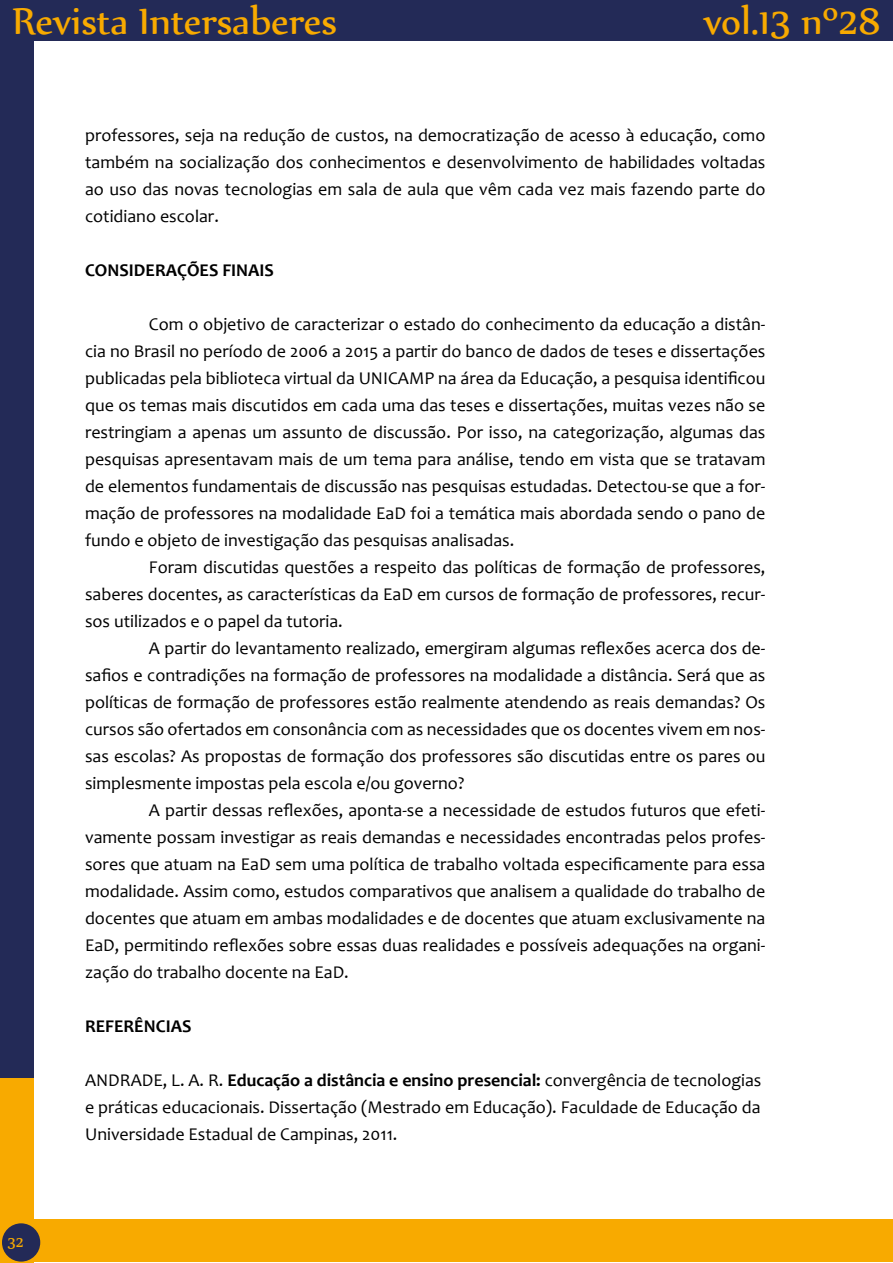
<style>
.page{position:relative;width:893px;height:1263px;background:#fff}
.page>*{position:absolute;margin:0;border:0;box-sizing:border-box;transform-origin:0 0}
.t1{font:45px "Nyala";color:#f8aa00}
.t2{font:18px/27px "Candara";color:#000;text-align:justify}
.t3{font:700 18px "Candara";color:#000}
.t4{font:18px "Nyala";color:#f8aa00}
.s1{font-weight:700}
</style>
<div class="page">
<div style="left:0;top:0;width:33px;height:1081px;background:#232a57"></div>
<div style="left:0;top:0;width:893px;height:41px;background:#232a57"></div>
<div style="left:0;top:1078px;width:33px;height:185px;background:#f8aa00"></div>
<div style="left:21px;top:1219px;width:872px;height:43px;background:#f8aa00"></div>
<div style="left:2px;top:1223px;width:38px;height:38px;background:#232a57;border-radius:50%"></div>
<h1 class="t1" style="left:13px;top:-6px;width:326px">Revista Intersaberes</h1>
<h1 class="t1" style="left:704px;top:-6px;width:178px">vol.13 nº28</h1>
<p class="t2" style="left:85px;top:121px;width:682px">professores, seja na redução de custos, na democratização de acesso à educação, como também na socialização dos conhecimentos e desenvolvimento de habilidades voltadas ao uso das novas tecnologias em sala de aula que vêm cada vez mais fazendo parte do cotidiano escolar.</p>
<p class="t3" style="left:85px;top:258px;width:190px">CONSIDERAÇÕES FINAIS</p>
<p class="t2" style="left:85px;top:310px;width:682px;text-indent:64px">Com o objetivo de caracterizar o estado do conhecimento da educação a distân&shy;cia no Brasil no período de 2006 a 2015 a partir do banco de dados de teses e dissertações publicadas pela biblioteca virtual da UNICAMP na área da Educação, a pesquisa identificou que os temas mais discutidos em cada uma das teses e dissertações, muitas vezes não se restringiam a apenas um assunto de discussão. Por isso, na categorização, algumas das pesquisas apresentavam mais de um tema para análise, tendo em vista que se tratavam de elementos fundamentais de discussão nas pesquisas estudadas. Detectou-se que a for&shy;mação de professores na modalidade EaD foi a temática mais abordada sendo o pano de fundo e objeto de investigação das pesquisas analisadas.</p>
<p class="t2" style="left:85px;top:553px;width:682px;text-indent:64px">Foram discutidas questões a respeito das políticas de formação de professores, saberes docentes, as características da EaD em cursos de formação de professores, recur&shy;sos utilizados e o papel da tutoria.</p>
<p class="t2" style="left:85px;top:634px;width:682px;text-indent:64px">A partir do levantamento realizado, emergiram algumas reflexões acerca dos de&shy;safios e contradições na formação de professores na modalidade a distância. Será que as políticas de formação de professores estão realmente atendendo as reais demandas? Os cursos são ofertados em consonância com as necessidades que os docentes vivem em nos&shy;sas escolas? As propostas de formação dos professores são discutidas entre os pares ou simplesmente impostas pela escola e/ou governo?</p>
<p class="t2" style="left:85px;top:796px;width:682px;text-indent:64px">A partir dessas reflexões, aponta-se a necessidade de estudos futuros que efeti&shy;vamente possam investigar as reais demandas e necessidades encontradas pelos profes&shy;sores que atuam na EaD sem uma política de trabalho voltada especificamente para essa modalidade. Assim como, estudos comparativos que analisem a qualidade do trabalho de docentes que atuam em ambas modalidades e de docentes que atuam exclusivamente na EaD, permitindo reflexões sobre essas duas realidades e possíveis adequações na organi&shy;zação do trabalho docente na EaD.</p>
<p class="t3" style="left:85px;top:1014px;width:108px">REFERÊNCIAS</p>
<p class="t4" style="left:8px;top:1231px;width:18px">32</p>
<p class="t2" style="left:85px;top:1066px;width:678px">ANDRADE, L. A. R. <span class="s1">Educação a distância e ensino presencial:</span> convergência de tecnologias e práticas educacionais. Dissertação (Mestrado em Educação). Faculdade de Educação da Universidade Estadual de Campinas, 2011.</p>
</div>
